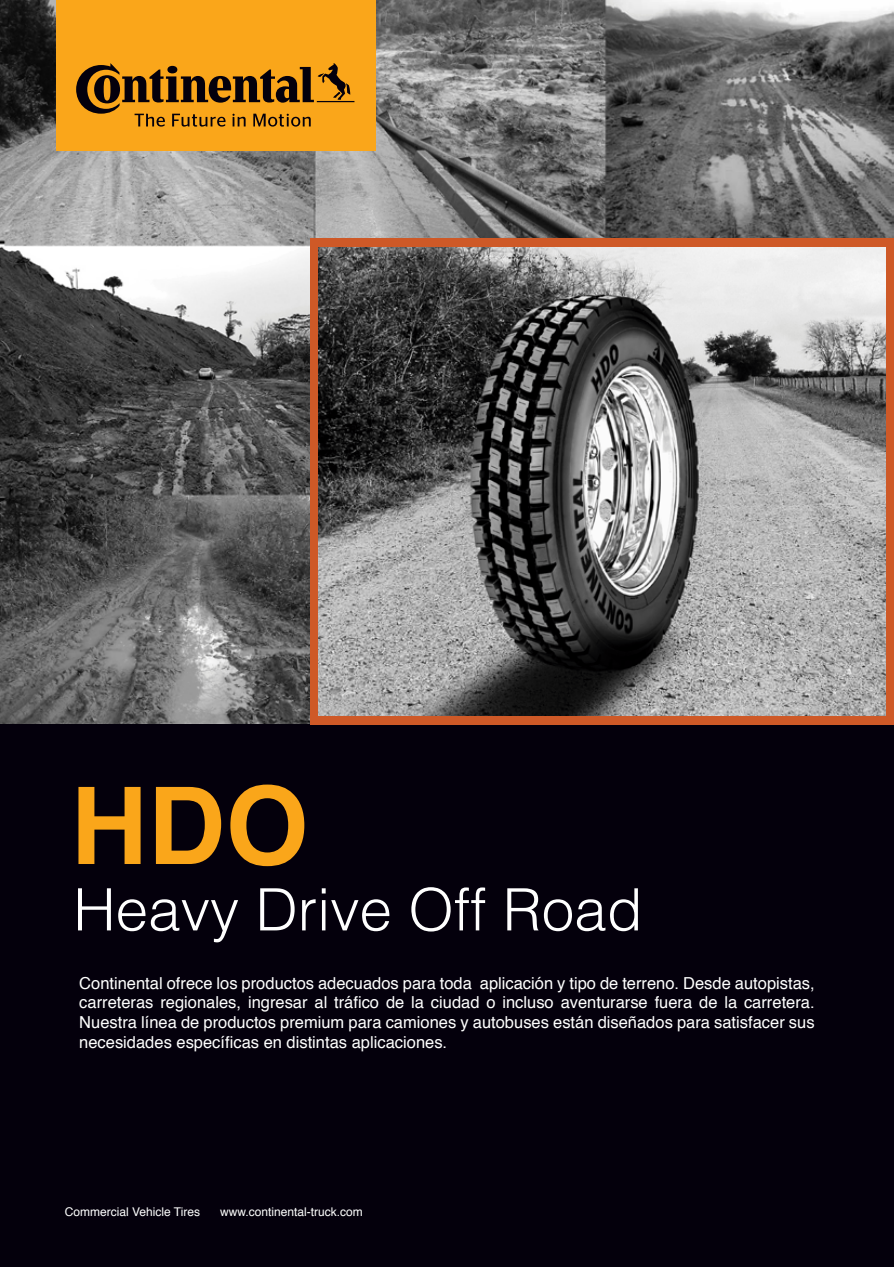
<style>
.page{position:relative;width:894px;height:1267px;background:#04000c}
.page>*{position:absolute;margin:0;border:0;box-sizing:border-box;transform-origin:0 0}
.t1{font:700 107.1px "Helvetica";color:#faa61a}
.t2{font:300 58.5px "Helvetica";color:#fff}
.t3{font:16.5px/19.8px "Helvetica";color:#fff;text-align:justify}
.t4{font:12px "Helvetica";color:#fff}
</style>
<div class="page">
<img style="left:0;top:0;width:894px;height:723px">
<img style="left:318px;top:246px;width:568px;height:470px">
<div style="left:310px;top:238px;width:8px;height:478px;background:#ce5927"></div>
<div style="left:886px;top:238px;width:8px;height:478px;background:#ce5927"></div>
<div style="left:310px;top:716px;width:584px;height:8px;background:#ce5927"></div>
<div style="left:310px;top:238px;width:584px;height:8px;background:#ce5927"></div>
<div style="left:56px;top:0;width:320px;height:150px;background:#faa61a"></div>
<svg style="left:76px;top:63px;width:278px;height:64px"></svg>
<h1 class="t1" style="left:70px;top:740px;width:239px">HDO</h1>
<h2 class="t2" style="left:73px;top:860px;width:570px">Heavy Drive Off Road</h2>
<p class="t3" style="left:79px;top:973px;width:737px">Continental ofrece los productos adecuados para toda aplicación y tipo de terreno. Desde autopistas, carreteras regionales, ingresar al tráfico de la ciudad o incluso aventurarse fuera de la carretera.<br>Nuestra línea de productos premium para camiones y autobuses están diseñados para satisfacer sus necesidades específicas en distintas aplicaciones.</p>
<p class="t4" style="left:65px;top:1202px;width:137px">Commercial Vehicle Tires</p>
<p class="t4" style="left:220px;top:1202px;width:144px">www.continental-truck.com</p>
</div>
